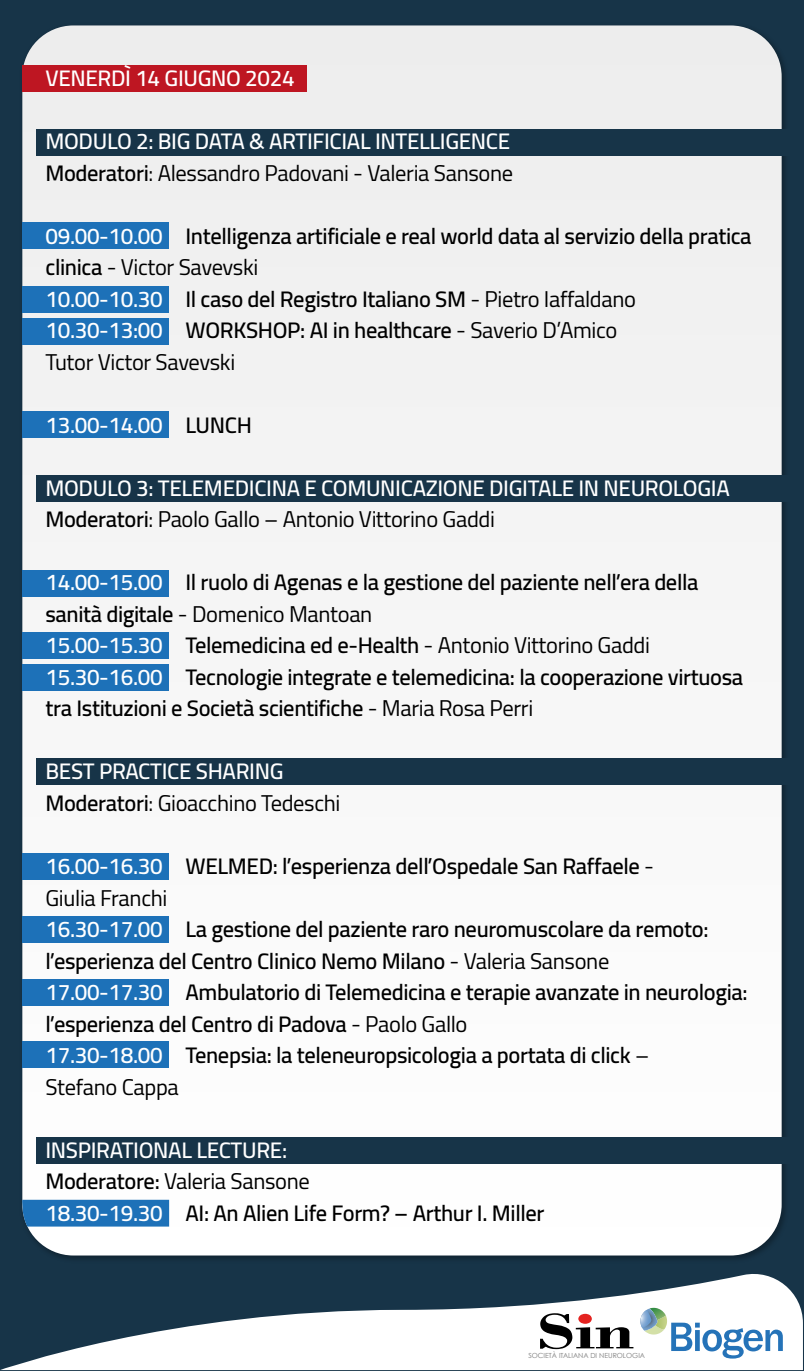
<style>
.page{position:relative;width:804px;height:1371px;background:#fff}
.page>*{position:absolute;margin:0;border:0;box-sizing:border-box;transform-origin:0 0}
.t1{font:600 22.5px/31.5px "Cairo";letter-spacing:-.015em;color:#000}
.t2{font:600 22.5px/31.5px "Cairo";letter-spacing:-.015em;color:#fff}
.t3{font:6.98px "Century Gothic";color:#7a7a7a}
.s1{color:#000}
.s2{font-weight:400;color:#000}
.s3{color:#fff}
.s4{font-weight:400}
</style>
<div class="page">
<div style="left:0;top:0;width:804px;height:1369px;background:#173448"></div>
<svg style="left:3px;top:1274px;width:800px;height:95px;fill:#fff"></svg>
<svg style="left:540px;top:1313px;width:93px;height:36px;background:#a49e9e"></svg>
<svg style="left:640px;top:1307px;width:142px;height:51px;background:#c8dbe8"></svg>
<div style="left:22px;top:25px;width:759px;height:1230px;background:#f6f6f6"></div>
<div style="left:22px;top:65px;width:284px;height:26px;background:#be1622"></div>
<div style="left:37px;top:129px;width:767px;height:27px;background:#173448"></div>
<div style="left:37px;top:475px;width:767px;height:27px;background:#173448"></div>
<div style="left:37px;top:758px;width:767px;height:27px;background:#173448"></div>
<div style="left:37px;top:1136px;width:767px;height:27px;background:#173448"></div>
<div style="left:22px;top:222px;width:147px;height:27px;background:#1d71b8"></div>
<div style="left:22px;top:286px;width:147px;height:27px;background:#1d71b8"></div>
<div style="left:22px;top:318px;width:147px;height:27px;background:#1d71b8"></div>
<div style="left:22px;top:411px;width:147px;height:26px;background:#1d71b8"></div>
<div style="left:22px;top:569px;width:147px;height:27px;background:#1d71b8"></div>
<div style="left:22px;top:632px;width:147px;height:27px;background:#1d71b8"></div>
<div style="left:22px;top:663px;width:147px;height:27px;background:#1d71b8"></div>
<div style="left:22px;top:852px;width:147px;height:27px;background:#1d71b8"></div>
<div style="left:22px;top:916px;width:147px;height:26px;background:#1d71b8"></div>
<div style="left:22px;top:978px;width:147px;height:27px;background:#1d71b8"></div>
<div style="left:22px;top:1041px;width:147px;height:27px;background:#1d71b8"></div>
<div style="left:22px;top:1199px;width:147px;height:27px;background:#1d71b8"></div>
<p class="t2" style="left:45px;top:62px;width:251px">VENERDÌ 14 GIUGNO 2024</p>
<p class="t2" style="left:45px;top:125px;width:469px">MODULO 2: BIG DATA &amp; ARTIFICIAL INTELLIGENCE<br><span class="s1">Moderatori</span><span class="s2">: Alessandro Padovani - Valeria Sansone</span></p>
<p class="t1" style="left:45px;top:220px;width:707px"><span class="s3">09.00-10.00</span> Intelligenza artificiale e real world data al servizio della pratica clinica <span class="s4">- Victor Savevski<br></span><span class="s3">10.00-10.30</span> Il caso del Registro Italiano SM <span class="s4">- Pietro Iaffaldano </span><span class="s3">10.30-13:00</span> WORKSHOP: AI in healthcare <span class="s4">- Saverio D’Amico<br>Tutor Victor Savevski</span></p>
<p class="t2" style="left:45px;top:409px;width:208px">13.00-14.00 <span class="s1">LUNCH</span></p>
<p class="t2" style="left:45px;top:472px;width:686px">MODULO 3: TELEMEDICINA E COMUNICAZIONE DIGITALE IN NEUROLOGIA<br><span class="s1">Moderatori</span><span class="s2">: Paolo Gallo – Antonio Vittorino Gaddi</span></p>
<p class="t1" style="left:45px;top:566px;width:699px"><span class="s3">14.00-15.00</span> Il ruolo di Agenas e la gestione del paziente nell’era della sanità digitale <span class="s4">- Domenico Mantoan<br></span><span class="s3">15.00-15.30</span> Telemedicina ed e-Health <span class="s4">- Antonio Vittorino Gaddi </span><span class="s3">15.30-16.00</span> Tecnologie integrate e telemedicina: la cooperazione virtuosa tra Istituzioni e Società scientifiche <span class="s4">- Maria Rosa Perri</span></p>
<p class="t2" style="left:45px;top:755px;width:296px">BEST PRACTICE SHARING<br><span class="s1">Moderatori</span><span class="s2">: Gioacchino Tedeschi</span></p>
<p class="t1" style="left:45px;top:850px;width:703px"><span class="s3">16.00-16.30</span> WELMED: l’esperienza dell’Ospedale San Raffaele <span class="s4">-<br>Giulia Franchi<br></span><span class="s3">16.30-17.00</span> La gestione del paziente raro neuromuscolare da remoto: l’esperienza del Centro Clinico Nemo Milano <span class="s4">- Valeria Sansone<br></span><span class="s3">17.00-17.30</span> Ambulatorio di Telemedicina e terapie avanzate in neurologia: l’esperienza del Centro di Padova <span class="s4">- Paolo Gallo<br></span><span class="s3">17.30-18.00</span> Tenepsia: la teleneuropsicologia a portata di click <span class="s4">–<br>Stefano Cappa</span></p>
<p class="t1" style="left:45px;top:1133px;width:500px"><span class="s3">INSPIRATIONAL LECTURE:<br></span>Moderatore: <span class="s4">Valeria Sansone<br></span><span class="s3">18.30-19.30</span> AI: An Alien Life Form? – Arthur I. Miller</p>
<p class="t3" style="left:528px;top:1351px;width:118px">SOCIETÀ ITALIANA DI NEUROLOGIA</p>
</div>
